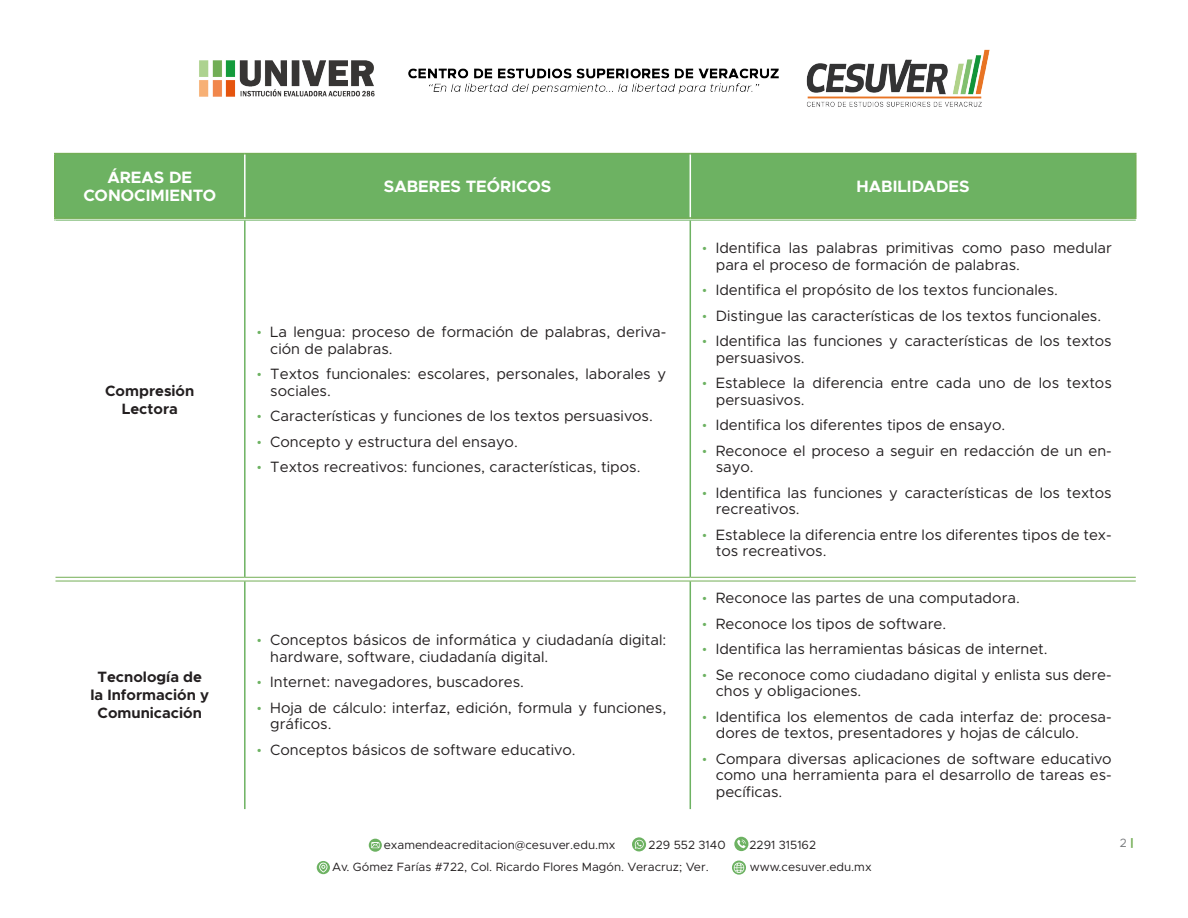
<style>
.page{position:relative;width:1188px;height:918px;background:#fff}
.page>*{position:absolute;margin:0;border:0;box-sizing:border-box;transform-origin:0 0}
.Título_encabezado{font:700 16.5px/18px "Metropolis";color:#fff;text-align:center}
.t1{font:15px/16.5px "Metropolis";color:#231f20}
.sub_areas{font:700 15px/18px "Metropolis";color:#231f20;text-align:center}
.t2{font:12px "Metropolis";color:#231f20}
.t3{font:12px "Metropolis";color:#787a7d}
.s1{font-family:"Rubik";color:#6db262}
.s2{font-weight:900;color:#73ae56}
</style>
<div class="page">
<img style="left:199px;top:49px;width:791px;height:58px">
<svg style="left:317px;top:861px;width:13px;height:13px"></svg>
<svg style="left:319px;top:863px;width:9px;height:10px"></svg>
<svg style="left:732px;top:861px;width:14px;height:14px"></svg>
<svg style="left:632px;top:837px;width:14px;height:15px"></svg>
<svg style="left:369px;top:839px;width:13px;height:13px"></svg>
<svg style="left:734px;top:837px;width:14px;height:14px"></svg>
<hr style="left:54px;top:216px;width:191px;height:4px;background:#c7e1c3">
<hr style="left:245px;top:216px;width:445px;height:4px;background:#c7e1c3">
<hr style="left:690px;top:216px;width:446px;height:4px;background:#c7e1c3">
<svg style="left:56px;top:580px;width:189px;height:1px"></svg>
<svg style="left:245px;top:580px;width:445px;height:1px"></svg>
<svg style="left:690px;top:580px;width:446px;height:1px"></svg>
<hr style="left:244px;top:220px;width:2px;height:357px;background:#6db262">
<hr style="left:690px;top:220px;width:1px;height:357px;background:#6db262">
<hr style="left:244px;top:581px;width:2px;height:228px;background:#6db262">
<hr style="left:690px;top:581px;width:1px;height:228px;background:#6db262">
<hr style="left:54px;top:220px;width:191px;height:1px;background:#6db262">
<hr style="left:245px;top:220px;width:445px;height:1px;background:#6db262">
<hr style="left:690px;top:220px;width:446px;height:1px;background:#6db262">
<hr style="left:54px;top:220px;width:1px;height:359px;background:#fff">
<hr style="left:55px;top:220px;width:1px;height:359px;background:#fff">
<hr style="left:56px;top:577px;width:189px;height:1px;background:#73ae56">
<hr style="left:56px;top:581px;width:189px;height:1px;background:#73ae56">
<hr style="left:245px;top:577px;width:445px;height:1px;background:#73ae56">
<hr style="left:245px;top:581px;width:445px;height:1px;background:#73ae56">
<hr style="left:690px;top:577px;width:446px;height:1px;background:#73ae56">
<hr style="left:690px;top:581px;width:446px;height:1px;background:#73ae56">
<div style="left:56px;top:154px;width:1079px;height:63px;background:#6db262"></div>
<hr style="left:244px;top:154px;width:2px;height:63px;background:#fff">
<hr style="left:690px;top:154px;width:1px;height:63px;background:#fff">
<hr style="left:54px;top:153px;width:191px;height:1px;background:#73ae56">
<hr style="left:54px;top:154px;width:2px;height:63px;background:#73ae56">
<hr style="left:245px;top:153px;width:445px;height:1px;background:#73ae56">
<hr style="left:690px;top:153px;width:447px;height:1px;background:#73ae56">
<hr style="left:1135px;top:154px;width:2px;height:63px;background:#73ae56">
<hr style="left:54px;top:217px;width:191px;height:2px;background:#73ae56">
<hr style="left:245px;top:217px;width:445px;height:2px;background:#73ae56">
<hr style="left:690px;top:217px;width:447px;height:2px;background:#73ae56">
<p class="Título_encabezado" style="left:83px;top:169px;width:134px">ÁREAS DE<br>CONOCIMIENTO</p>
<p class="Título_encabezado" style="left:384px;top:178px;width:169px">SABERES TEÓRICOS</p>
<p class="Título_encabezado" style="left:857px;top:178px;width:115px">HABILIDADES</p>
<p class="sub_areas" style="left:105px;top:382px;width:91px">Compresión<br>Lectora</p>
<p class="sub_areas" style="left:90px;top:668px;width:120px">Tecnología de la Información y<br>Comunicación</p>
<p class="t1" style="left:270px;top:324px;width:398px;text-indent:-14px"><span class="s1">·</span> La lengua: proceso de formación de palabras, deriva&shy;ción de palabras.</p>
<p class="t1" style="left:270px;top:366px;width:397px;text-indent:-14px"><span class="s1">·</span> Textos funcionales: escolares, personales, laborales y sociales.</p>
<p class="t1" style="left:257px;top:408px;width:398px"><span class="s1">·</span> Características y funciones de los textos persuasivos.</p>
<p class="t1" style="left:257px;top:433px;width:263px"><span class="s1">·</span> Concepto y estructura del ensayo.</p>
<p class="t1" style="left:257px;top:459px;width:385px"><span class="s1">·</span> Textos recreativos: funciones, características, tipos.</p>
<p class="t1" style="left:270px;top:632px;width:398px;text-indent:-14px"><span class="s1">·</span> Conceptos básicos de informática y ciudadanía digital: hardware, software, ciudadanía digital.</p>
<p class="t1" style="left:257px;top:674px;width:269px"><span class="s1">·</span> Internet: navegadores, buscadores.</p>
<p class="t1" style="left:270px;top:699px;width:398px;text-indent:-14px"><span class="s1">·</span> Hoja de cálculo: interfaz, edición, formula y funciones, gráficos.</p>
<p class="t1" style="left:257px;top:741px;width:320px"><span class="s1">·</span> Conceptos básicos de software educativo.</p>
<p class="t1" style="left:716px;top:240px;width:398px;text-indent:-14px"><span class="s1">·</span> Identifica las palabras primitivas como paso medular para el proceso de formación de palabras.</p>
<p class="t1" style="left:702px;top:282px;width:357px"><span class="s1">·</span> Identifica el propósito de los textos funcionales.</p>
<p class="t1" style="left:702px;top:307px;width:400px"><span class="s1">·</span> Distingue las características de los textos funcionales.</p>
<p class="t1" style="left:716px;top:333px;width:397px;text-indent:-14px"><span class="s1">·</span> Identifica las funciones y características de los textos persuasivos.</p>
<p class="t1" style="left:716px;top:375px;width:397px;text-indent:-14px"><span class="s1">·</span> Establece la diferencia entre cada uno de los textos persuasivos.</p>
<p class="t1" style="left:702px;top:417px;width:304px"><span class="s1">·</span> Identifica los diferentes tipos de ensayo.</p>
<p class="t1" style="left:716px;top:442px;width:398px;text-indent:-14px"><span class="s1">·</span> Reconoce el proceso a seguir en redacción de un en&shy;sayo.</p>
<p class="t1" style="left:716px;top:484px;width:397px;text-indent:-14px"><span class="s1">·</span> Identifica las funciones y características de los textos recreativos.</p>
<p class="t1" style="left:716px;top:526px;width:398px;text-indent:-14px"><span class="s1">·</span> Establece la diferencia entre los diferentes tipos de tex&shy;tos recreativos.</p>
<p class="t1" style="left:702px;top:590px;width:319px"><span class="s1">·</span> Reconoce las partes de una computadora.</p>
<p class="t1" style="left:702px;top:615px;width:245px"><span class="s1">·</span> Reconoce los tipos de software.</p>
<p class="t1" style="left:702px;top:641px;width:347px"><span class="s1">·</span> Identifica las herramientas básicas de internet.</p>
<p class="t1" style="left:716px;top:666px;width:398px;text-indent:-14px"><span class="s1">·</span> Se reconoce como ciudadano digital y enlista sus dere&shy;chos y obligaciones.</p>
<p class="t1" style="left:716px;top:708px;width:398px;text-indent:-14px"><span class="s1">·</span> Identifica los elementos de cada interfaz de: procesa&shy;dores de textos, presentadores y hojas de cálculo.</p>
<p class="t1" style="left:716px;top:750px;width:398px;text-align:justify;text-indent:-14px"><span class="s1">·</span> Compara diversas aplicaciones de software educativo como una herramienta para el desarrollo de tareas es&shy;pecíficas.</p>
<p class="t2" style="left:384px;top:837px;width:233px">examendeacreditacion@cesuver.edu.mx</p>
<p class="t2" style="left:649px;top:837px;width:79px">229 552 3140</p>
<p class="t2" style="left:750px;top:837px;width:68px">2291 315162</p>
<p class="t3" style="left:1120px;top:836px;width:16px">2 <span class="s2">|</span></p>
<p class="t2" style="left:332px;top:859px;width:378px">Av. Gómez Farías #722, Col. Ricardo Flores Magón. Veracruz; Ver.</p>
<p class="t2" style="left:750px;top:859px;width:123px">www.cesuver.edu.mx</p>
</div>
